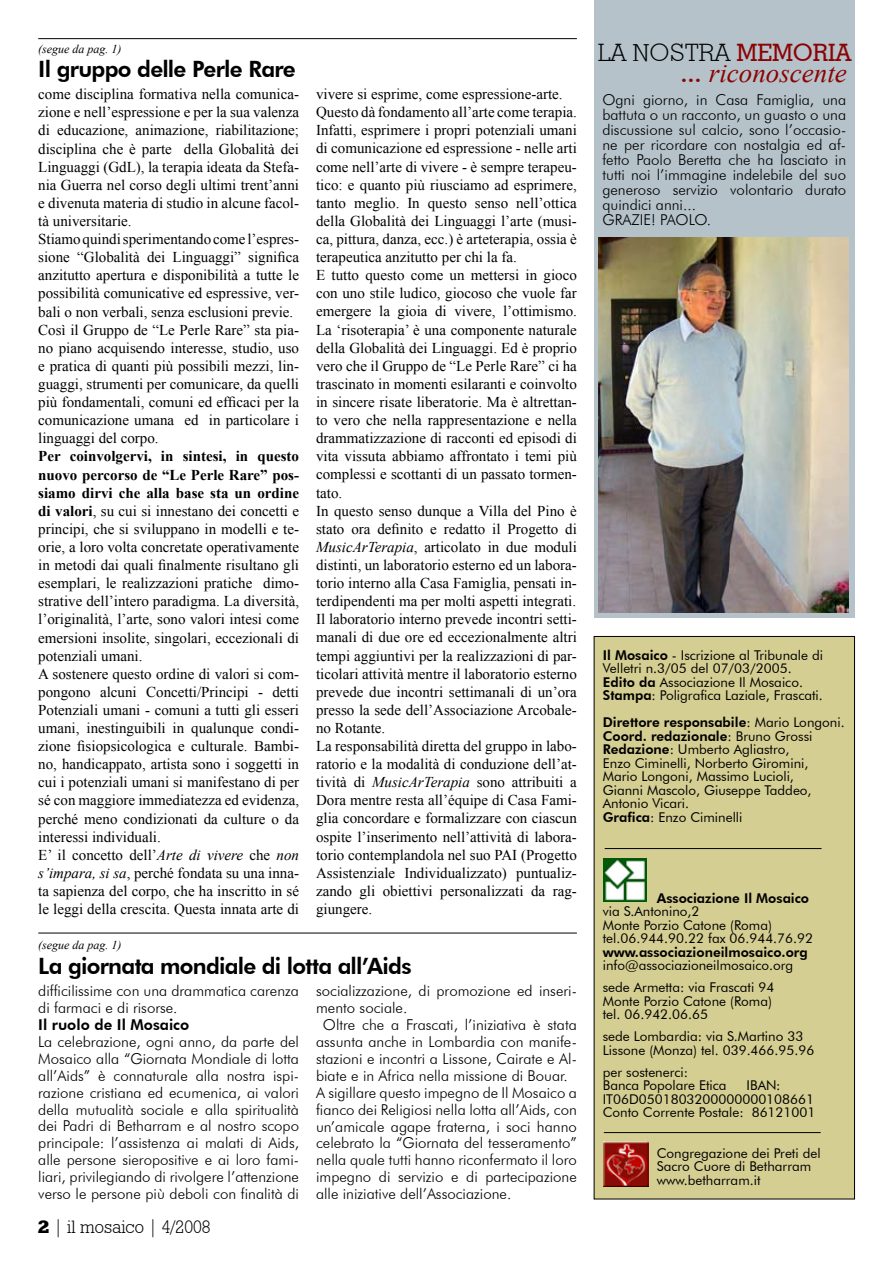
<style>
.page{position:relative;width:893px;height:1263px;background:#fff}
.page>*{position:absolute;margin:0;border:0;box-sizing:border-box;transform-origin:0 0}
.t1{font:italic 27px "Times New Roman";color:#8b0304}
.t2{font:300 24px "Geometric Slab 703 BT";color:#000}
.t3{font:800 22.5px "Futura BT";letter-spacing:-.035em;color:#000}
.t4{font:18px "Geometric Slab 712 BT Light A";color:#000}
.t5{font:15px/18.1px "Times New Roman";color:#000}
.t6{font:300 15px/17px "Futura BT";color:#000}
.t7{font:800 15px "Futura BT";color:#000}
.t8{font:13.5px/13.5px "Futura BT";color:#000}
.t9{font:800 13.5px "Futura BT";color:#000}
.t10{font:italic 12px "Times New Roman";color:#000}
.s1{font-weight:700}
.s2{font-style:italic}
.s3{font-family:"Geometric Slab 712 BT Extra Bold A"}
.s4{font-weight:500;color:#8b0304}
.s5{font-family:"Geometric Slab 703 BT";font-weight:500;font-style:normal}
.s6{font-weight:800}
</style>
<div class="page">
<div style="left:594px;top:0;width:261px;height:618px;background:#b5c2c9"></div>
<img style="left:598px;top:237px;width:251px;height:375px">
<hr style="left:38px;top:933px;width:539px;height:1px;background:#000">
<hr style="left:38px;top:38px;width:539px;height:1px;background:#000">
<div style="left:594px;top:636px;width:260px;height:563px;background:#d5ce92"></div>
<div style="left:594px;top:636px;width:261px;height:563px;border:1px solid #000"></div>
<img style="left:603px;top:1141px;width:45px;height:45px">
<img style="left:604px;top:859px;width:42px;height:42px">
<hr style="left:604px;top:1132px;width:217px;height:1px;background:#000">
<hr style="left:605px;top:848px;width:216px;height:1px;background:#000">
<p class="t10" style="left:38px;top:40px;width:85px">(segue da pag. 1)</p>
<h3 class="t3" style="left:38px;top:55px;width:259px">I l gruppo delle Perle Rare</h3>
<p class="t5" style="left:38px;top:85px;width:262px">come disciplina formativa nella comunica&shy;zione e nell’espressione e per la sua valenza di educazione, animazione, riabilitazione; disciplina che è parte della Globalità dei Linguaggi (GdL), la terapia ideata da Stefa&shy;nia Guerra nel corso degli ultimi trent’anni e divenuta materia di studio in alcune facol&shy;tà universitarie.<br>Stiamo quindi sperimentando come l’espres&shy;sione “Globalità dei Linguaggi” significa anzitutto apertura e disponibilità a tutte le possibilità comunicative ed espressive, ver&shy;bali o non verbali, senza esclusioni previe.<br>Così il Gruppo de “Le Perle Rare” sta pia&shy;no piano acquisendo interesse, studio, uso e pratica di quanti più possibili mezzi, lin&shy;guaggi, strumenti per comunicare, da quelli più fondamentali, comuni ed efficaci per la comunicazione umana ed in particolare i linguaggi del corpo.</p>
<p class="t5" style="left:38px;top:447px;width:262px"><span class="s1">Per coinvolgervi, in sintesi, in questo nuovo percorso de “Le Perle Rare” pos&shy;siamo dirvi che alla base sta un ordine di valori</span>, su cui si innestano dei concetti e principi, che si sviluppano in modelli e te&shy;orie, a loro volta concretate operativamente in metodi dai quali finalmente risultano gli esemplari, le realizzazioni pratiche dimo&shy;strative dell’intero paradigma. La diversità, l’originalità, l’arte, sono valori intesi come emersioni insolite, singolari, eccezionali di potenziali umani.<br>A sostenere questo ordine di valori si com&shy;pongono alcuni Concetti/Principi - detti Potenziali umani - comuni a tutti gli esseri umani, inestinguibili in qualunque condi&shy;zione fisiopsicologica e culturale. Bambi&shy;no, handicappato, artista sono i soggetti in cui i potenziali umani si manifestano di per sé con maggiore immediatezza ed evidenza, perché meno condizionati da culture o da interessi individuali.<br>E’ il concetto dell’<span class="s2">Arte di vivere</span> che <span class="s2">non s’impara, si sa</span>, perché fondata su una inna&shy;ta sapienza del corpo, che ha inscritto in sé le leggi della crescita. Questa innata arte di</p>
<p class="t10" style="left:38px;top:936px;width:85px">(segue da pag. 1)</p>
<p class="t5" style="left:316px;top:85px;width:262px">vivere si esprime, come espressione-arte.<br>Questo dà fondamento all’arte come terapia.<br>Infatti, esprimere i propri potenziali umani di comunicazione ed espressione - nelle arti come nell’arte di vivere - è sempre terapeu&shy;tico: e quanto più riusciamo ad esprimere, tanto meglio. In questo senso nell’ottica della Globalità dei Linguaggi l’arte (musi&shy;ca, pittura, danza, ecc.) è arteterapia, ossia è terapeutica anzitutto per chi la fa.<br>E tutto questo come un mettersi in gioco con uno stile ludico, giocoso che vuole far emergere la gioia di vivere, l’ottimismo.<br>La ‘risoterapia’ è una componente naturale della Globalità dei Linguaggi. Ed è proprio vero che il Gruppo de “Le Perle Rare” ci ha trascinato in momenti esilaranti e coinvolto in sincere risate liberatorie. Ma è altrettan&shy;to vero che nella rappresentazione e nella drammatizzazione di racconti ed episodi di vita vissuta abbiamo affrontato i temi più complessi e scottanti di un passato tormen&shy;tato.<br>In questo senso dunque a Villa del Pino è stato ora definito e redatto il Progetto di <span class="s2">MusicArTerapia</span>, articolato in due moduli distinti, un laboratorio esterno ed un labora&shy;torio interno alla Casa Famiglia, pensati in&shy;terdipendenti ma per molti aspetti integrati.<br>Il laboratorio interno prevede incontri setti&shy;manali di due ore ed eccezionalmente altri tempi aggiuntivi per la realizzazioni di par&shy;ticolari attività mentre il laboratorio esterno prevede due incontri settimanali di un’ora presso la sede dell’Associazione Arcobale&shy;no Rotante.<br>La responsabilità diretta del gruppo in labo&shy;ratorio e la modalità di conduzione dell’at&shy;tività di <span class="s2">MusicArTerapia</span> sono attribuiti a Dora mentre resta all’équipe di Casa Fami&shy;glia concordare e formalizzare con ciascun ospite l’inserimento nell’attività di labora&shy;torio contemplandola nel suo PAI (Progetto Assistenziale Individualizzato) puntualiz&shy;zando gli obiettivi personalizzati da rag&shy;giungere.</p>
<h3 class="t3" style="left:38px;top:953px;width:375px">La giornata mondiale di lotta all’Aids</h3>
<p class="t6" style="left:38px;top:982px;width:262px">difficilissime con una drammatica carenza di farmaci e di risorse.</p>
<p class="t7" style="left:38px;top:1016px;width:153px">I l ruolo de I l Mosaico</p>
<p class="t6" style="left:38px;top:1033px;width:262px;text-align:justify">La celebrazione, ogni anno, da parte del Mosaico alla “Giornata Mondiale di lotta all’Aids” è connaturale alla nostra ispi&shy;razione cristiana ed ecumenica, ai valori della mutualità sociale e alla spiritualità dei Padri di Betharram e al nostro scopo principale: l’assistenza ai malati di Aids, alle persone sieropositive e ai loro fami&shy;liari, privilegiando di rivolgere l’attenzione verso le persone più deboli con finalità di</p>
<p class="t4" style="left:38px;top:1216px;width:174px"><span class="s3">2</span> | il mosaico | 4/2008</p>
<p class="t6" style="left:316px;top:982px;width:262px">socializzazione, di promozione ed inseri-</p>
<p class="t6" style="left:316px;top:999px;width:93px">mento sociale.</p>
<p class="t6" style="left:323px;top:1016px;width:255px">Oltre che a Frascati, l’iniziativa è stata</p>
<p class="t6" style="left:316px;top:1033px;width:262px">assunta anche in Lombardia con manife-</p>
<p class="t6" style="left:316px;top:1050px;width:262px">stazioni e incontri a Lissone, Cairate e Al-</p>
<p class="t6" style="left:316px;top:1067px;width:253px">biate e in Africa nella missione di Bouar.</p>
<p class="t6" style="left:316px;top:1084px;width:262px">A sigillare questo impegno de I l Mosaico a</p>
<p class="t6" style="left:316px;top:1101px;width:262px">fianco dei Religiosi nella lotta all’Aids, con</p>
<p class="t6" style="left:316px;top:1117px;width:262px">un’amicale agape fraterna, i soci hanno</p>
<p class="t6" style="left:316px;top:1134px;width:262px">celebrato la “Giornata del tesseramento”</p>
<p class="t6" style="left:316px;top:1151px;width:262px">nella quale tutti hanno riconfermato il loro</p>
<p class="t6" style="left:316px;top:1168px;width:262px">impegno di servizio e di partecipazione</p>
<p class="t6" style="left:316px;top:1185px;width:197px">alle iniziative dell’Associazione.</p>
<h2 class="t2" style="left:598px;top:38px;width:255px">LA NOSTRA <span class="s4">MEMORIA</span></h2>
<h1 class="t1" style="left:680px;top:54px;width:168px"><span class="s5">...</span> riconoscente</h1>
<p class="t6" style="left:602px;top:92px;width:245px;line-height:15px">Ogni giorno, in Casa Famiglia, una battuta o un racconto, un guasto o una discussione sul calcio, sono l’occasio&shy;ne per ricordare con nostalgia ed af&shy;fetto Paolo Beretta che ha lasciato in tutti noi l’immagine indelebile del suo generoso servizio volontario durato quindici anni...<br>GRAZI E! PAOLO.</p>
<p class="t8" style="left:603px;top:648px;width:222px"><span class="s6">I l Mosaico</span> - Iscrizione al Tribunale di Velletri n.3/05 del 07/03/2005.<br><span class="s6">Edito da</span> Associazione I l Mosaico.<br><span class="s6">Stampa</span>: Poligrafica Laziale, Frascati.</p>
<p class="t8" style="left:603px;top:715px;width:243px"><span class="s6">Direttore responsabile</span>: Mario Longoni.<br><span class="s6">Coord. redazionale</span>: Bruno Grossi<br><span class="s6">Redazione</span>: Umberto Agliastro,<br>Enzo Ciminelli, Norberto Giromini,<br>Mario Longoni, Massimo Lucioli,<br>Gianni Mascolo, Giuseppe Taddeo,<br>Antonio Vicari.<br><span class="s6">Grafica</span>: Enzo Ciminelli</p>
<p class="t9" style="left:657px;top:890px;width:154px">Associazione I l Mosaico</p>
<p class="t8" style="left:603px;top:904px;width:212px">via S.Antonino,2<br>Monte Porzio Catone (Roma) tel.06.944.90.22 fax 06.944.76.92</p>
<p class="t9" style="left:603px;top:944px;width:206px">www.associazioneilmosaico.org</p>
<p class="t8" style="left:603px;top:954px;width:192px;line-height:22px">info@associazioneilmosaico.org sede Armetta: via Frascati 94</p>
<p class="t8" style="left:603px;top:994px;width:171px">Monte Porzio Catone (Roma) tel. 06.942.06.65</p>
<p class="t8" style="left:603px;top:1029px;width:213px">sede Lombardia: via S.Martino 33<br>Lissone (Monza) tel. 039.466.95.96</p>
<p class="t8" style="left:603px;top:1065px;width:125px">per sostenerci:<br>Banca Popolare Etica</p>
<p class="t8" style="left:603px;top:1078px;width:214px;text-indent:144px">IBAN:<br>IT06D0501803200000000108661<br>Conto Corrente Postale: 86121001</p>
<p class="t8" style="left:657px;top:1146px;width:165px">Congregazione dei Preti del<br>Sacro Cuore di Betharram www.betharram.it</p>
</div>
